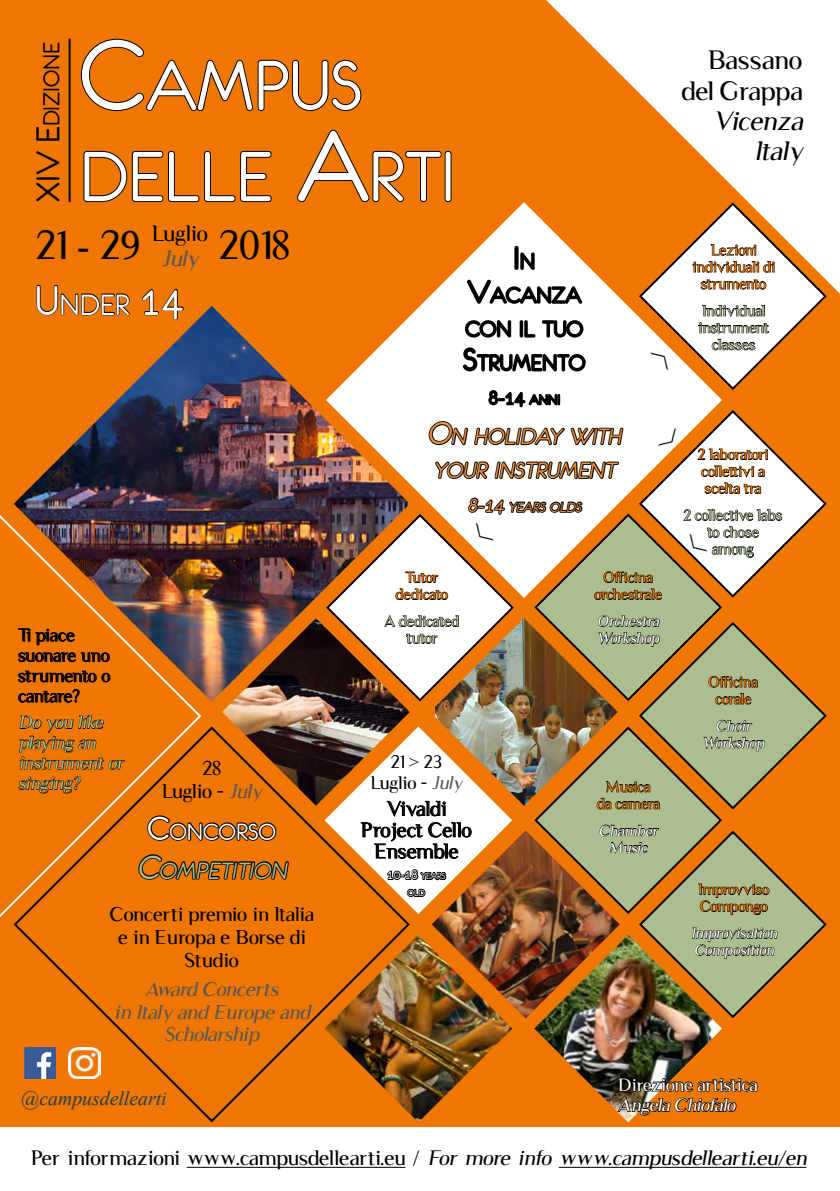
<style>
.page{position:relative;width:840px;height:1191px;background:#fff}
.page>*{position:absolute;margin:0;border:0;box-sizing:border-box;transform-origin:0 0}
.t1{font:78.6px/91px "Eurofurenceregular";color:#fff}
.t2{font:38.8px "Luxia Display";color:#000}
.t3{font:35.2px "Eurofurenceregular";color:#000}
.t4{font:32.6px "Eurofurenceregular";color:#fff}
.t5{font:italic 26.2px/38.8px "Eurofurenceregular";color:#acbe8f;text-align:center}
.t6{font:25.8px "Eurofurenceregular";color:#000}
.t7{font:25.4px/30.4px "Luxia Display";letter-spacing:-.02em;color:#000;text-align:right}
.t8{font:italic 25.4px/30.4px "Luxia Display";color:#000;text-align:right}
.t9{font:italic 24.6px/33.8px "Eurofurenceregular";color:#f3943f}
.t10{font:21.2px "Luxia Display";color:#000}
.t11{font:italic 21.2px "Luxia Display";color:#575756}
.t12{font:20px "Luxia Display";letter-spacing:-.03em;color:#000}
.t13{font:italic 19.8px "Times New Roman";color:#1c3f51}
.t14{font:19.4px/21.4px "Luxia Display";color:#000;text-align:center}
.t15{font:19px/22.8px "Luxia Display";letter-spacing:-.015em;color:#000;text-align:center}
.t16{font:italic 19px/22.8px "Luxia Display";color:#575756;text-align:center}
.t17{font:17.4px/21px "Luxia Display";color:#000;text-align:center}
.t18{font:italic 17px/20.2px "Luxia Display";color:#acbe8f}
.t19{font:17px/20.2px "Luxia Display";letter-spacing:-.04em;color:#000}
.t20{font:17px "Luxia Display";color:#fff}
.t21{font:italic 17px "Luxia Display";color:#fff}
.t22{font:italic 14.8px "Eurofurenceregular";color:#f3943f}
.t23{font:14px/17px "Luxia Display";letter-spacing:-.03em;color:#ee7601;text-align:center}
.t24{font:italic 14px/17px "Luxia Display";color:#fff;text-align:center}
.t25{font:14px/17px "Luxia Display";letter-spacing:-.02em;color:#acbe8f;text-align:center}
.t26{font:14px/17px "Luxia Display";color:#ee7601;text-align:center}
.t27{font:14px/17px "Luxia Display";color:#acbe8f;text-align:center}
.t28{font:14px/17px "Luxia Display";letter-spacing:-.05em;color:#ee7601;text-align:center}
.t29{font:14px "Eurofurenceregular";color:#fff}
.t30{font:9.8px "Eurofurenceregular";color:#fff}
.s1{font-size:112.4px}
.s2{font-family:"Times New Roman"}
.s3{font-size:36.8px}
.s4{font-size:24.6px}
.s5{font-size:46.4px}
.s6{font-style:italic;color:#575756}
.s7{font-style:normal;font-size:37.4px;color:#fff}
.s8{font-style:normal;color:#fff}
.s9{font-size:37.4px}
.s10{font-size:35.2px}
.s11{font-size:21.2px}
.s12{font-size:9.8px}
.s13{font-style:italic}
</style>
<div class="page">
<div style="left:0;top:0;width:839px;height:1127px;background:#ee7601"></div>
<svg style="left:448px;top:0;width:391px;height:412px"></svg>
<svg style="left:80px;top:38px;width:362px;height:166px;background:#d26800"></svg>
<div style="left:444px;top:151px;width:7px;height:51px;border:2px solid #000;border-radius:2px"></div>
<div style="left:0;top:434px;width:203px;height:553px;background:#ee7601"></div>
<div style="left:535px;top:728px;width:185px;height:184px;background:#acbe8f;border-radius:50%"></div>
<svg style="left:640px;top:204px;width:184px;height:185px"></svg>
<img style="left:14px;top:306px;width:313px;height:395px">
<img style="left:534px;top:982px;width:187px;height:140px">
<svg style="left:640px;top:623px;width:184px;height:185px;background:#b69f5e"></svg>
<img style="left:324px;top:1018px;width:188px;height:104px">
<div style="left:327px;top:515px;width:185px;height:185px;background:#fff;border-radius:50%"></div>
<svg style="left:324px;top:201px;width:399px;height:398px"></svg>
<img style="left:435px;top:705px;width:182px;height:20px">
<hr style="left:69px;top:39px;width:1px;height:163px;background:#000">
<svg style="left:615px;top:1076px;width:142px;height:40px;background:#8a4e12"></svg>
<svg style="left:640px;top:832px;width:184px;height:184px;background:#b79852"></svg>
<svg style="left:702px;top:719px;width:63px;height:33px;background:#808e6b"></svg>
<svg style="left:697px;top:883px;width:72px;height:32px;background:#778363"></svg>
<svg style="left:691px;top:926px;width:86px;height:39px;background:#7f8c69"></svg>
<svg style="left:18px;top:628px;width:57px;height:17px"></svg>
<svg style="left:18px;top:652px;width:92px;height:11px"></svg>
<svg style="left:18px;top:670px;width:93px;height:33px;background:#b15800"></svg>
<svg style="left:18px;top:714px;width:107px;height:80px;background:#bd5e00"></svg>
<img style="left:222px;top:618px;width:187px;height:187px">
<svg style="left:36px;top:284px;width:95px;height:32px;background:#af5600"></svg>
<svg style="left:141px;top:288px;width:43px;height:32px"></svg>
<img style="left:323px;top:725px;width:337px;height:293px">
<svg style="left:136px;top:772px;width:154px;height:130px;background:#c86301"></svg>
<img style="left:24px;top:1047px;width:31px;height:31px">
<img style="left:69px;top:1047px;width:31px;height:31px">
<hr style="left:186px;top:1166px;width:219px;height:1px;background:#000">
<hr style="left:558px;top:1166px;width:247px;height:1px;background:#000">
<svg style="left:383px;top:244px;width:444px;height:461px"></svg>
<h1 class="t1" style="left:79px;top:40px;width:377px"><span class="s1">C</span>AMPUS<br>DELLE <span class="s1">A</span>RTI</h1>
<h2 class="t2" style="left:35px;top:222px;width:107px">21 <span class="s2">-</span> 29</h2>
<h2 class="t2" style="left:218px;top:222px;width:74px">2018</h2>
<h3 class="t6" style="left:39px;top:202px;width:161px;rotate:-90deg"><span class="s3">XIV E</span>DIZIONE</h3>
<h3 class="t10" style="left:151px;top:220px;width:58px">Luglio</h3>
<h3 class="t11" style="left:161px;top:246px;width:44px">July</h3>
<h3 class="t3" style="left:513px;top:240px;width:24px">I<span class="s4">N</span></h3>
<h3 class="t4" style="left:35px;top:288px;width:150px"><span class="s5">U</span>NDER <span class="s5">14</span></h3>
<h3 class="t7" style="left:680px;top:45px;width:123px">Bassano del Grappa</h3>
<h3 class="t8" style="left:711px;top:105px;width:97px">Vicenza<br>Italy</h3>
<p class="t26" style="left:691px;top:241px;width:84px">Lezioni individuali di strumento</p>
<p class="t27" style="left:697px;top:302px;width:73px">Individual instrument classes</p>
<p class="t19" style="left:18px;top:625px;width:94px">Ti piace suonare uno strumento o cantare?</p>
<p class="t18" style="left:18px;top:712px;width:110px">Do you like playing an instrument or singing?</p>
<h3 class="t15" style="left:161px;top:757px;width:107px">28<br>Luglio - <span class="s6">July</span></h3>
<h3 class="t5" style="left:137px;top:812px;width:156px"><span class="s7">C</span><span class="s8">ONCORSO<br></span><span class="s9">C</span>OMPETITION</h3>
<h3 class="t15" style="left:109px;top:903px;width:206px">Concerti premio in Italia e in Europa e Borse di<br>Studio</h3>
<h3 class="t16" style="left:114px;top:977px;width:202px">Award Concerts<br>in Italy and Europe and<br>Scholarship</h3>
<h3 class="t9" style="left:427px;top:419px;width:200px"><span class="s10">O</span>N HOLIDAY WITH<br>YOUR INSTRUMENT</h3>
<p class="t22" style="left:467px;top:500px;width:118px"><span class="s11">8-14</span> YEARS OLDS</p>
<p class="t23" style="left:395px;top:568px;width:54px">Tutor dedicato</p>
<p class="t25" style="left:384px;top:612px;width:76px">A dedicated tutor</p>
<p class="t17" style="left:370px;top:751px;width:98px">21 <span class="s2">&gt;</span> 23<br>Luglio - <span class="s6">July</span></p>
<h3 class="t14" style="left:360px;top:797px;width:113px">Vivaldi<br>Project Cello<br>Ensemble</h3>
<p class="t29" style="left:386px;top:867px;width:60px">10-18 <span class="s12">YEARS</span></p>
<p class="t30" style="left:407px;top:888px;width:19px">OLD</p>
<p class="t28" style="left:593px;top:568px;width:69px">Officina orchestrale</p>
<p class="t24" style="left:596px;top:612px;width:67px;text-align:left">Orchestra<br>Workshop</p>
<p class="t23" style="left:596px;top:778px;width:65px">Musica<br>da camera</p>
<p class="t24" style="left:598px;top:822px;width:64px">Chamber<br>Music</p>
<p class="t23" style="left:697px;top:446px;width:72px;text-align:left">2 laboratori collettivi a scelta tra</p>
<p class="t25" style="left:683px;top:506px;width:100px">2 collective labs to chose<br>among</p>
<p class="t23" style="left:708px;top:673px;width:51px">Officina corale</p>
<p class="t24" style="left:701px;top:717px;width:67px">Choir<br>Workshop</p>
<p class="t23" style="left:697px;top:880px;width:73px;text-align:left">Improvviso<br>Compongo</p>
<p class="t24" style="left:690px;top:924px;width:90px;text-align:left">Improvisation<br>Composition</p>
<h3 class="t13" style="left:21px;top:1085px;width:147px">@campusdellearti</h3>
<p class="t20" style="left:617px;top:1074px;width:141px">Direzione artistica</p>
<p class="t21" style="left:617px;top:1094px;width:123px">Angela Chiofalo</p>
<h3 class="t12" style="left:30px;top:1145px;width:781px">Per informazioni www.campusdellearti.eu / <span class="s13">For more info www.campusdellearti.eu/en</span></h3>
</div>
